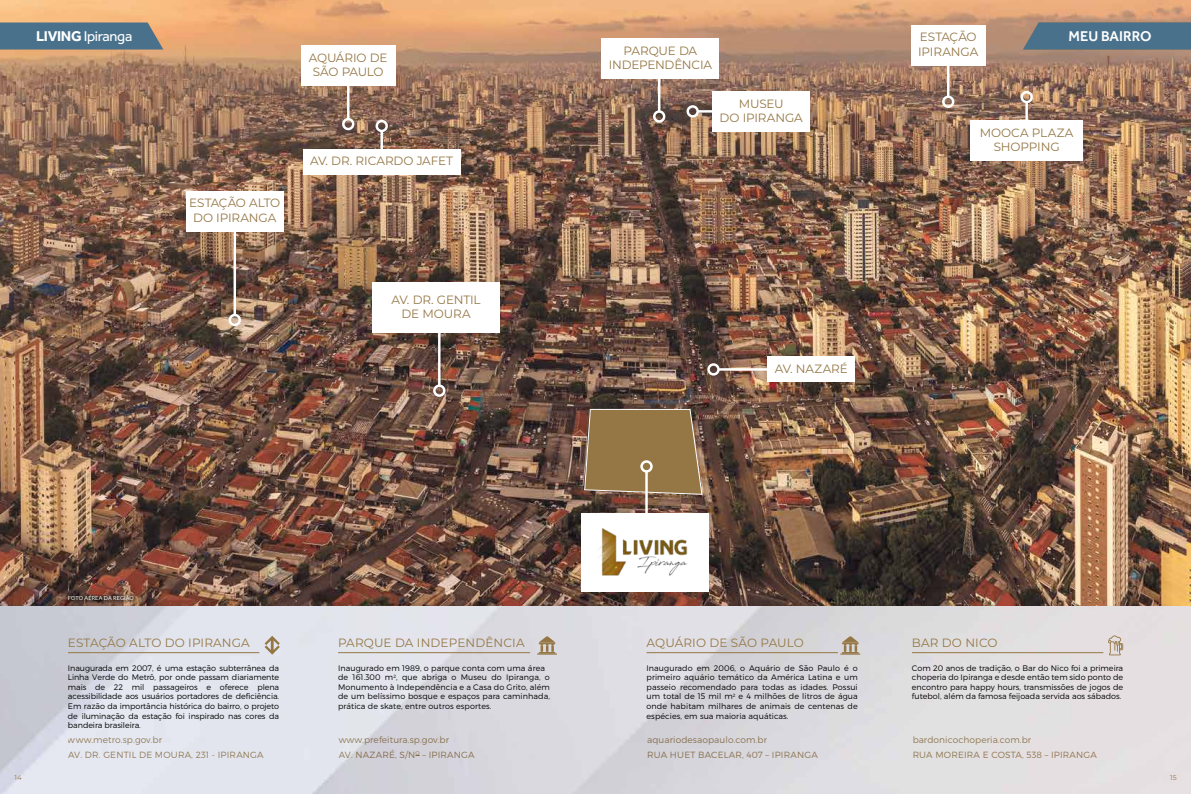
<style>
.page{position:relative;width:1191px;height:794px;background:#fff}
.page>*{position:absolute;margin:0;border:0;box-sizing:border-box;transform-origin:0 0}
.t1{font:500 14.6px "Effra";letter-spacing:.005em;color:#fff}
.t2{font:14.6px "Effra";letter-spacing:-.02em;color:#fff}
.t3{font:12px/14.4px "Montserrat";letter-spacing:-.01em;color:#957745;text-align:center}
.t4{font:12px "Montserrat";letter-spacing:.01em;color:#957745}
.t5{font:300 9px/15px "Montserrat";letter-spacing:.01em;color:#a4885d}
.t6{font:300 8px/9.6px "Montserrat";letter-spacing:.01em;color:#000;text-align:justify}
.t7{font:7px "Montserrat";color:#957745}
.t8{font:5.5px "Lato";letter-spacing:.01em;color:#fff}
.s1{font-weight:700}
</style>
<div class="page">
<img style="left:0;top:605px;width:1191px;height:189px">
<hr style="left:68px;top:652px;width:191px;height:1px;background:#957745">
<svg style="left:265px;top:636px;width:15px;height:18px"></svg>
<svg style="left:1108px;top:635px;width:15px;height:20px"></svg>
<hr style="left:338px;top:652px;width:192px;height:1px;background:#957745">
<hr style="left:646px;top:652px;width:192px;height:1px;background:#957745">
<hr style="left:912px;top:652px;width:191px;height:1px;background:#957745">
<svg style="left:537px;top:636px;width:20px;height:18px"></svg>
<svg style="left:840px;top:636px;width:20px;height:18px"></svg>
<img style="left:0;top:0;width:1191px;height:605px">
<svg style="left:0;top:22px;width:163px;height:28px"></svg>
<hr style="left:697px;top:110px;width:34px;height:3px;background:#fff">
<div style="left:686px;top:105px;width:13px;height:13px;border:2px solid #fff;border-radius:50%"></div>
<hr style="left:347px;top:86px;width:2px;height:33px;background:#fff">
<div style="left:342px;top:118px;width:12px;height:12px;border:2px solid #fff;border-radius:50%"></div>
<hr style="left:233px;top:231px;width:3px;height:84px;background:#fff">
<div style="left:229px;top:314px;width:12px;height:12px;border:2px solid #fff;border-radius:50%"></div>
<hr style="left:438px;top:327px;width:2px;height:59px;background:#fff">
<div style="left:433px;top:384px;width:12px;height:13px;border:2px solid #fff;border-radius:50%"></div>
<hr style="left:947px;top:63px;width:2px;height:34px;background:#fff">
<div style="left:942px;top:96px;width:12px;height:12px;border:2px solid #fff;border-radius:50%"></div>
<hr style="left:658px;top:76px;width:2px;height:35px;background:#fff">
<div style="left:653px;top:110px;width:12px;height:13px;border:2px solid #fff;border-radius:50%"></div>
<hr style="left:718px;top:368px;width:53px;height:3px;background:#fff">
<div style="left:707px;top:363px;width:12px;height:12px;border:2px solid #fff;border-radius:50%"></div>
<hr style="left:380px;top:131px;width:3px;height:21px;background:#fff">
<div style="left:375px;top:120px;width:13px;height:12px;border:2px solid #fff;border-radius:50%"></div>
<hr style="left:1025px;top:102px;width:3px;height:21px;background:#fff">
<div style="left:1020px;top:91px;width:12px;height:12px;border:2px solid #fff;border-radius:50%"></div>
<div style="left:712px;top:91px;width:98px;height:40px;background:#fff"></div>
<div style="left:301px;top:46px;width:94px;height:40px;background:#fff"></div>
<div style="left:186px;top:191px;width:98px;height:40px;background:#fff"></div>
<div style="left:372px;top:282px;width:128px;height:51px;background:#fff"></div>
<div style="left:911px;top:25px;width:74px;height:40px;background:#fff"></div>
<div style="left:601px;top:39px;width:118px;height:40px;background:#fff"></div>
<div style="left:767px;top:356px;width:88px;height:26px;background:#fff"></div>
<div style="left:303px;top:149px;width:157px;height:26px;background:#fff"></div>
<div style="left:970px;top:121px;width:112px;height:40px;background:#fff"></div>
<svg style="left:583px;top:408px;width:120px;height:87px"></svg>
<div style="left:581px;top:513px;width:128px;height:78px;background:#fff"></div>
<img style="left:583px;top:528px;width:109px;height:65px">
<hr style="left:645px;top:471px;width:3px;height:51px;background:#fff">
<div style="left:640px;top:460px;width:12px;height:12px;border:2px solid #fff;border-radius:50%"></div>
<svg style="left:1023px;top:22px;width:168px;height:28px"></svg>
<div style="left:65px;top:591px;width:72px;height:13px;background:#000;opacity:.35"></div>
<h2 class="t3" style="left:920px;top:29px;width:58px">ESTAÇÃO</h2>
<h1 class="t2" style="left:36px;top:28px;width:98px"><span class="s1">LIVING</span> Ipiranga</h1>
<h1 class="t1" style="left:1055px;top:27px;width:110px">INSTITUC ONAL</h1>
<h1 class="t1" style="left:1068px;top:27px;width:85px">MEU BAIRRO</h1>
<h2 class="t3" style="left:309px;top:50px;width:80px">AQUÁRIO DE<br>SÃO PAULO</h2>
<h2 class="t3" style="left:189px;top:195px;width:93px">ESTAÇÃO ALTO<br>DO IPIRANGA</h2>
<h2 class="t3" style="left:310px;top:153px;width:144px">AV. DR. RICARDO JAFET</h2>
<h2 class="t3" style="left:391px;top:292px;width:90px">AV. DR. GENTIL<br>DE MOURA</h2>
<p class="t8" style="left:68px;top:594px;width:68px">FOTO AÉREA DA REGIÃO</p>
<h2 class="t3" style="left:623px;top:43px;width:75px">PARQUE DA</h2>
<h2 class="t3" style="left:918px;top:44px;width:62px">IPIRANGA</h2>
<h2 class="t3" style="left:608px;top:57px;width:105px">INDEPENDÊNCIA</h2>
<h2 class="t3" style="left:719px;top:96px;width:85px">MUSEU<br>DO IPIRANGA</h2>
<h2 class="t3" style="left:775px;top:361px;width:75px">AV. NAZARÉ</h2>
<h2 class="t3" style="left:979px;top:125px;width:95px">MOOCA PLAZA<br>SHOPPING</h2>
<h2 class="t4" style="left:338px;top:634px;width:188px">PARQUE DA INDEPENDÊNCIA</h2>
<p class="t6" style="left:338px;top:663px;width:213px;text-align:left">Inaugurado em 1989, o parque conta com uma área de 161.300 m<sup>2</sup>, que abriga o Museu do Ipiranga, o Monumento à Independência e a Casa do Grito, além de um belíssimo bosque e espaços para caminhada, prática de skate, entre outros esportes.</p>
<h2 class="t4" style="left:646px;top:634px;width:159px">AQUÁRIO DE SÃO PAULO</h2>
<p class="t6" style="left:646px;top:663px;width:213px">Inaugurado em 2006, o Aquário de São Paulo é o primeiro aquário temático da América Latina e um passeio recomendado para todas as idades. Possui um total de 15 mil m<sup>2</sup> e 4 milhões de litros de água onde habitam milhares de animais de centenas de espécies, em sua maioria aquáticas.</p>
<h2 class="t4" style="left:68px;top:634px;width:183px">ESTAÇÃO ALTO DO IPIRANGA</h2>
<p class="t6" style="left:68px;top:663px;width:213px">Inaugurada em 2007, é uma estação subterrânea da Linha Verde do Metrô, por onde passam diariamente mais de 22 mil passageiros e oferece plena acessibilidade aos usuários portadores de deficiência.<br>Em razão da importância histórica do bairro, o projeto de iluminação da estação foi inspirado nas cores da bandeira brasileira.</p>
<p class="t5" style="left:68px;top:732px;width:197px">www.metro.sp.gov.br<br>AV. DR. GENTIL DE MOURA, 231 - IPIRANGA</p>
<p class="t5" style="left:339px;top:732px;width:137px">www.prefeitura.sp.gov.br<br>AV. NAZARÉ, S/N<sup>O</sup> – IPIRANGA</p>
<p class="t5" style="left:647px;top:732px;width:172px">aquariodesaopaulo.com.br<br>RUA HUET BACELAR, 407 – IPIRANGA</p>
<p class="t5" style="left:912px;top:732px;width:186px">bardonicochoperia.com.br<br>RUA MOREIRA E COSTA, 538 – IPIRANGA</p>
<h2 class="t4" style="left:912px;top:634px;width:87px">BAR DO NICO</h2>
<p class="t6" style="left:912px;top:663px;width:213px">Com 20 anos de tradição, o Bar do Nico foi a primeira choperia do Ipiranga e desde então tem sido ponto de encontro para happy hours, transmissões de jogos de futebol, além da famosa feijoada servida aos sábados.</p>
<p class="t7" style="left:14px;top:772px;width:9px">14</p>
<p class="t7" style="left:1170px;top:772px;width:8px">15</p>
</div>
